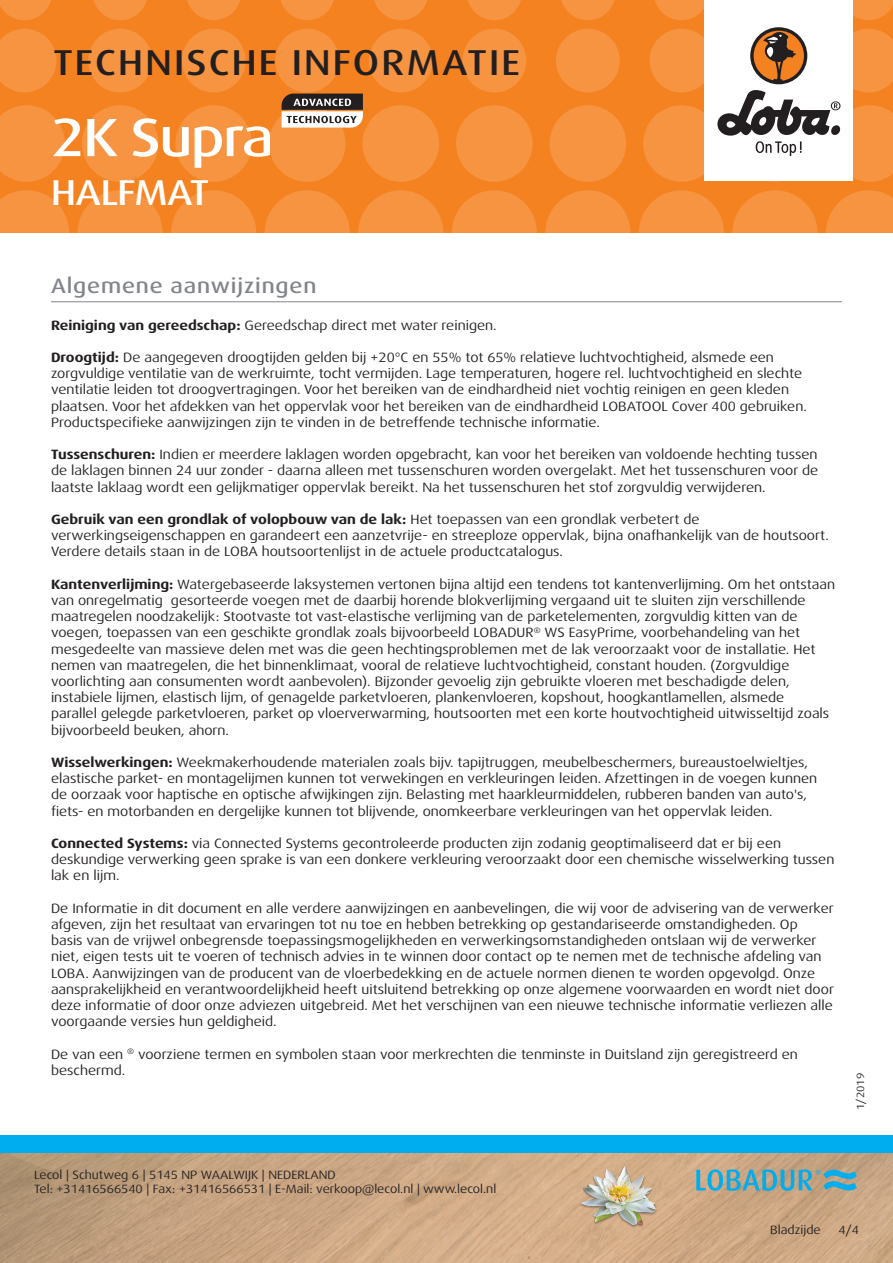
<style>
.page{position:relative;width:893px;height:1263px;background:#fff}
.page>*{position:absolute;margin:0;border:0;box-sizing:border-box;transform-origin:0 0}
.t1{font:500 expanded 54px "Dax Pro";letter-spacing:-.025em;color:#fff}
.t2{font:500 expanded 36px "Dax Pro";letter-spacing:.06em;color:#231f20}
.t3{font:500 expanded 36px "Dax Pro";letter-spacing:-.015em;color:#fff}
.Titel_grau{font:500 expanded 21px "Dax Pro";letter-spacing:.04em;color:#82858b}
.Text{font:expanded 13.5px/16.2px "Dax Pro";color:#231f20}
.t4{font:expanded 12px/14.4px "Dax Pro";color:#231f20}
.t5{font:expanded 10.5px "Dax Pro";color:#231f20}
.s1{font-weight:700}
</style>
<div class="page">
<div style="left:0;top:0;width:893px;height:233px;background:#f58220"></div>
<svg style="left:0;top:190px;width:69px;height:43px"></svg>
<svg style="left:78px;top:190px;width:85px;height:85px;fill:#f69441"></svg>
<svg style="left:171px;top:190px;width:85px;height:85px;fill:#f69441"></svg>
<svg style="left:265px;top:190px;width:85px;height:85px;fill:#f69441"></svg>
<svg style="left:358px;top:190px;width:85px;height:85px;fill:#f69441"></svg>
<svg style="left:545px;top:190px;width:85px;height:85px;fill:#f69441"></svg>
<svg style="left:452px;top:190px;width:85px;height:85px;fill:#f69441"></svg>
<svg style="left:732px;top:190px;width:85px;height:85px;fill:#f69441"></svg>
<svg style="left:639px;top:190px;width:85px;height:85px;fill:#f69441"></svg>
<svg style="left:826px;top:190px;width:67px;height:43px"></svg>
<svg style="left:0;top:105px;width:65px;height:77px"></svg>
<svg style="left:82px;top:105px;width:76px;height:77px"></svg>
<svg style="left:175px;top:105px;width:77px;height:77px"></svg>
<svg style="left:456px;top:105px;width:77px;height:77px"></svg>
<svg style="left:550px;top:105px;width:76px;height:77px"></svg>
<svg style="left:0;top:29px;width:56px;height:63px"></svg>
<svg style="left:182px;top:29px;width:64px;height:63px"></svg>
<svg style="left:88px;top:29px;width:64px;height:63px"></svg>
<svg style="left:462px;top:29px;width:64px;height:63px"></svg>
<svg style="left:556px;top:29px;width:64px;height:63px"></svg>
<svg style="left:0;top:0;width:51px;height:20px"></svg>
<svg style="left:187px;top:0;width:53px;height:20px"></svg>
<svg style="left:468px;top:0;width:53px;height:20px"></svg>
<svg style="left:655px;top:0;width:49px;height:20px"></svg>
<svg style="left:93px;top:0;width:54px;height:20px"></svg>
<svg style="left:374px;top:0;width:54px;height:20px"></svg>
<svg style="left:281px;top:0;width:53px;height:20px"></svg>
<svg style="left:561px;top:0;width:54px;height:20px"></svg>
<svg style="left:853px;top:0;width:40px;height:20px"></svg>
<img style="left:0;top:1152px;width:893px;height:111px">
<div style="left:0;top:1135px;width:893px;height:17px;background:#00aeef"></div>
<div style="left:704px;top:0;width:149px;height:181px;background:#fff"></div>
<svg style="left:643px;top:28px;width:250px;height:154px"></svg>
<img style="left:578px;top:1161px;width:82px;height:81px">
<svg style="left:696px;top:1169px;width:161px;height:22px;background:#74a7ae"></svg>
<hr style="left:51px;top:301px;width:791px;height:1px;background:#82858b">
<svg style="left:269px;top:29px;width:170px;height:153px"></svg>
<h2 class="t2" style="left:53px;top:40px;width:468px">TECHNISCHE INFORMATIE</h2>
<p class="t1" style="left:51px;top:103px;width:224px">2K Supra</p>
<h2 class="t3" style="left:51px;top:169px;width:160px">HALFMAT</h2>
<p class="Titel_grau" style="left:51px;top:272px;width:267px">Algemene aanwijzingen</p>
<p class="Text" style="left:51px;top:317px;width:447px"><span class="s1">Reiniging van gereedschap:</span> Gereedschap direct met water reinigen.</p>
<p class="Text" style="left:51px;top:349px;width:757px"><span class="s1">Droogtijd:</span> De aangegeven droogtijden gelden bij +20°C en 55% tot 65% relatieve luchtvochtigheid, alsmede een zorgvuldige ventilatie van de werkruimte, tocht vermijden. Lage temperaturen, hogere rel. luchtvochtigheid en slechte ventilatie leiden tot droogvertragingen. Voor het bereiken van de eindhardheid niet vochtig reinigen en geen kleden plaatsen. Voor het afdekken van het oppervlak voor het bereiken van de eindhardheid LOBATOOL Cover 400 gebruiken.<br>Productspecifieke aanwijzingen zijn te vinden in de betreffende technische informatie.</p>
<p class="Text" style="left:51px;top:446px;width:769px;text-align:justify"><span class="s1">Tussenschuren:</span> Indien er meerdere laklagen worden opgebracht, kan voor het bereiken van voldoende hechting tussen de laklagen binnen 24 uur zonder - daarna alleen met tussenschuren worden overgelakt. Met het tussenschuren voor de laatste laklaag wordt een gelijkmatiger oppervlak bereikt. Na het tussenschuren het stof zorgvuldig verwijderen.</p>
<p class="Text" style="left:51px;top:511px;width:779px"><span class="s1">Gebruik van een grondlak of volopbouw van de lak:</span> Het toepassen van een grondlak verbetert de verwerkingseigenschappen en garandeert een aanzetvrije- en streeploze oppervlak, bijna onafhankelijk van de houtsoort.<br>Verdere details staan in de LOBA houtsoortenlijst in de actuele productcatalogus.</p>
<p class="Text" style="left:51px;top:576px;width:785px"><span class="s1">Kantenverlijming:</span> Watergebaseerde laksystemen vertonen bijna altijd een tendens tot kantenverlijming. Om het ontstaan van onregelmatig gesorteerde voegen met de daarbij horende blokverlijming vergaand uit te sluiten zijn verschillende maatregelen noodzakelijk: Stootvaste tot vast-elastische verlijming van de parketelementen, zorgvuldig kitten van de voegen, toepassen van een geschikte grondlak zoals bijvoorbeeld LOBADUR<sup>®</sup> WS EasyPrime, voorbehandeling van het mesgedeelte van massieve delen met was die geen hechtingsproblemen met de lak veroorzaakt voor de installatie. Het nemen van maatregelen, die het binnenklimaat, vooral de relatieve luchtvochtigheid, constant houden. (Zorgvuldige voorlichting aan consumenten wordt aanbevolen). Bijzonder gevoelig zijn gebruikte vloeren met beschadigde delen, instabiele lijmen, elastisch lijm, of genagelde parketvloeren, plankenvloeren, kopshout, hoogkantlamellen, alsmede<br>parallel gelegde parketvloeren, parket op vloerverwarming, houtsoorten met een korte houtvochtigheid uitwisseltijd zoals bijvoorbeeld beuken, ahorn.</p>
<p class="Text" style="left:51px;top:754px;width:768px"><span class="s1">Wisselwerkingen:</span> Weekmakerhoudende materialen zoals bijv. tapijtruggen, meubelbeschermers, bureaustoelwieltjes, elastische parket- en montagelijmen kunnen tot verwekingen en verkleuringen leiden. Afzettingen in de voegen kunnen de oorzaak voor haptische en optische afwijkingen zijn. Belasting met haarkleurmiddelen, rubberen banden van auto's, fiets- en motorbanden en dergelijke kunnen tot blijvende, onomkeerbare verkleuringen van het oppervlak leiden.</p>
<p class="Text" style="left:51px;top:835px;width:785px"><span class="s1">Connected Systems:</span> via Connected Systems gecontroleerde producten zijn zodanig geoptimaliseerd dat er bij een deskundige verwerking geen sprake is van een donkere verkleuring veroorzaakt door een chemische wisselwerking tussen lak en lijm.</p>
<p class="Text" style="left:51px;top:900px;width:784px">De Informatie in dit document en alle verdere aanwijzingen en aanbevelingen, die wij voor de advisering van de verwerker afgeven, zijn het resultaat van ervaringen tot nu toe en hebben betrekking op gestandariseerde omstandigheden. Op<br>basis van de vrijwel onbegrensde toepassingsmogelijkheden en verwerkingsomstandigheden ontslaan wij de verwerker niet, eigen tests uit te voeren of technisch advies in te winnen door contact op te nemen met de technische afdeling van LOBA. Aanwijzingen van de producent van de vloerbedekking en de actuele normen dienen te worden opgevolgd. Onze aansprakelijkheid en verantwoordelijkheid heeft uitsluitend betrekking op onze algemene voorwaarden en wordt niet door deze informatie of door onze adviezen uitgebreid. Met het verschijnen van een nieuwe technische informatie verliezen alle voorgaande versies hun geldigheid.</p>
<p class="Text" style="left:51px;top:1046px;width:748px">De van een <sup>®</sup> voorziene termen en symbolen staan voor merkrechten die tenminste in Duitsland zijn geregistreerd en beschermd.</p>
<p class="t5" style="left:854px;top:1110px;width:38px;rotate:-90deg">1/2019</p>
<p class="t4" style="left:34px;top:1167px;width:464px">Lecol | Schutweg 6 | 5145 NP WAALWIJK | NEDERLAND<br>Tel: +31416566540 | Fax: +31416566531 | E-Mail: verkoop@lecol.nl | www.lecol.nl</p>
<p class="t4" style="left:770px;top:1223px;width:52px">Bladzijde</p>
<p class="t4" style="left:838px;top:1223px;width:22px">4/4</p>
</div>
